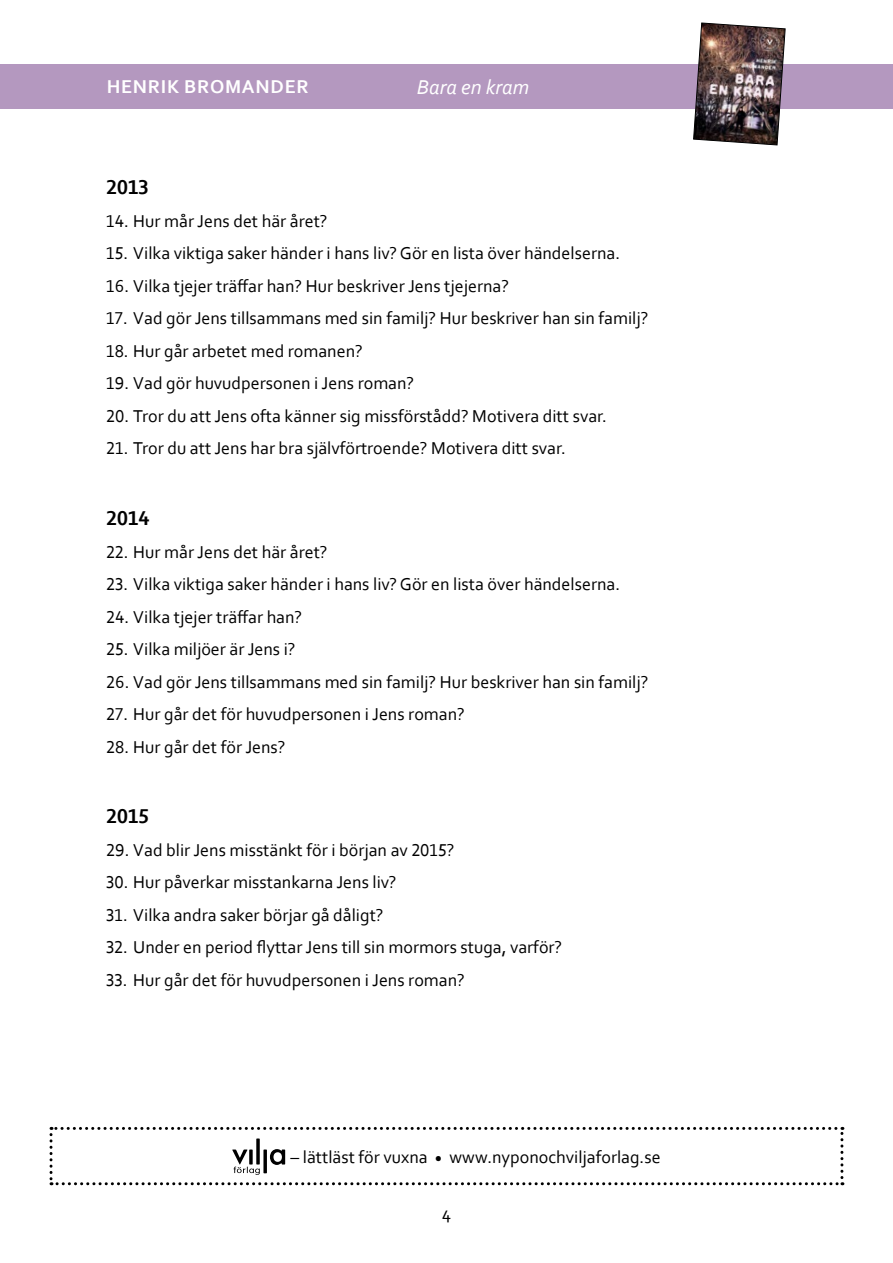
<style>
.page{position:relative;width:893px;height:1263px;background:#fff}
.page>*{position:absolute;margin:0;border:0;box-sizing:border-box;transform-origin:0 0}
.t1{font:700 21px "Corbel";color:#000}
.t2{font:italic 21px "Corbel";color:#fff}
.t3{font:700 19.5px "Corbel";letter-spacing:.04em;color:#fff}
.t4{font:18px "Corbel";color:#000}
</style>
<div class="page">
<div style="left:0;top:64px;width:893px;height:44px;background:#b498bf"></div>
<img style="left:693px;top:23px;width:92px;height:122px">
<svg style="left:50px;top:1127px;width:793px;height:58px"></svg>
<p class="t3" style="left:107px;top:75px;width:204px">HENRIK BROMANDER</p>
<p class="t2" style="left:417px;top:74px;width:114px">Bara en kram</p>
<p class="t1" style="left:106px;top:174px;width:44px">2013</p>
<p class="t4" style="left:106px;top:210px;width:223px">14. Hur mår Jens det här året?</p>
<p class="t4" style="left:106px;top:242px;width:515px">15. Vilka viktiga saker händer i hans liv? Gör en lista över händelserna.</p>
<p class="t4" style="left:106px;top:275px;width:404px">16. Vilka tjejer träffar han? Hur beskriver Jens tjejerna?</p>
<p class="t4" style="left:106px;top:307px;width:544px">17. Vad gör Jens tillsammans med sin familj? Hur beskriver han sin familj?</p>
<p class="t4" style="left:106px;top:340px;width:258px">18. Hur går arbetet med romanen?</p>
<p class="t4" style="left:106px;top:372px;width:309px">19. Vad gör huvudpersonen i Jens roman?</p>
<p class="t4" style="left:106px;top:405px;width:502px">20. Tror du att Jens ofta känner sig missförstådd? Motivera ditt svar.</p>
<p class="t4" style="left:106px;top:437px;width:461px">21. Tror du att Jens har bra självförtroende? Motivera ditt svar.</p>
<p class="t1" style="left:106px;top:505px;width:45px">2014</p>
<p class="t4" style="left:106px;top:540px;width:223px">22. Hur mår Jens det här året?</p>
<p class="t4" style="left:106px;top:573px;width:515px">23. Vilka viktiga saker händer i hans liv? Gör en lista över händelserna.</p>
<p class="t4" style="left:106px;top:605px;width:197px">24. Vilka tjejer träffar han?</p>
<p class="t4" style="left:106px;top:638px;width:191px">25. Vilka miljöer är Jens i?</p>
<p class="t4" style="left:106px;top:670px;width:544px">26. Vad gör Jens tillsammans med sin familj? Hur beskriver han sin familj?</p>
<p class="t4" style="left:106px;top:703px;width:360px">27. Hur går det för huvudpersonen i Jens roman?</p>
<p class="t4" style="left:106px;top:735px;width:181px">28. Hur går det för Jens?</p>
<p class="t1" style="left:106px;top:803px;width:44px">2015</p>
<p class="t4" style="left:106px;top:839px;width:350px">29. Vad blir Jens misstänkt för i början av 2015?</p>
<p class="t4" style="left:106px;top:871px;width:292px">30. Hur påverkar misstankarna Jens liv?</p>
<p class="t4" style="left:106px;top:904px;width:279px">31. Vilka andra saker börjar gå dåligt?</p>
<p class="t4" style="left:106px;top:936px;width:457px">32. Under en period flyttar Jens till sin mormors stuga, varför?</p>
<p class="t4" style="left:106px;top:969px;width:360px">33. Hur går det för huvudpersonen i Jens roman?</p>
<p class="t4" style="left:291px;top:1146px;width:372px">– lättläst för vuxna <sub>•</sub> www.nyponochviljaforlag.se</p>
<p class="t4" style="left:442px;top:1202px;width:11px">4</p>
</div>
